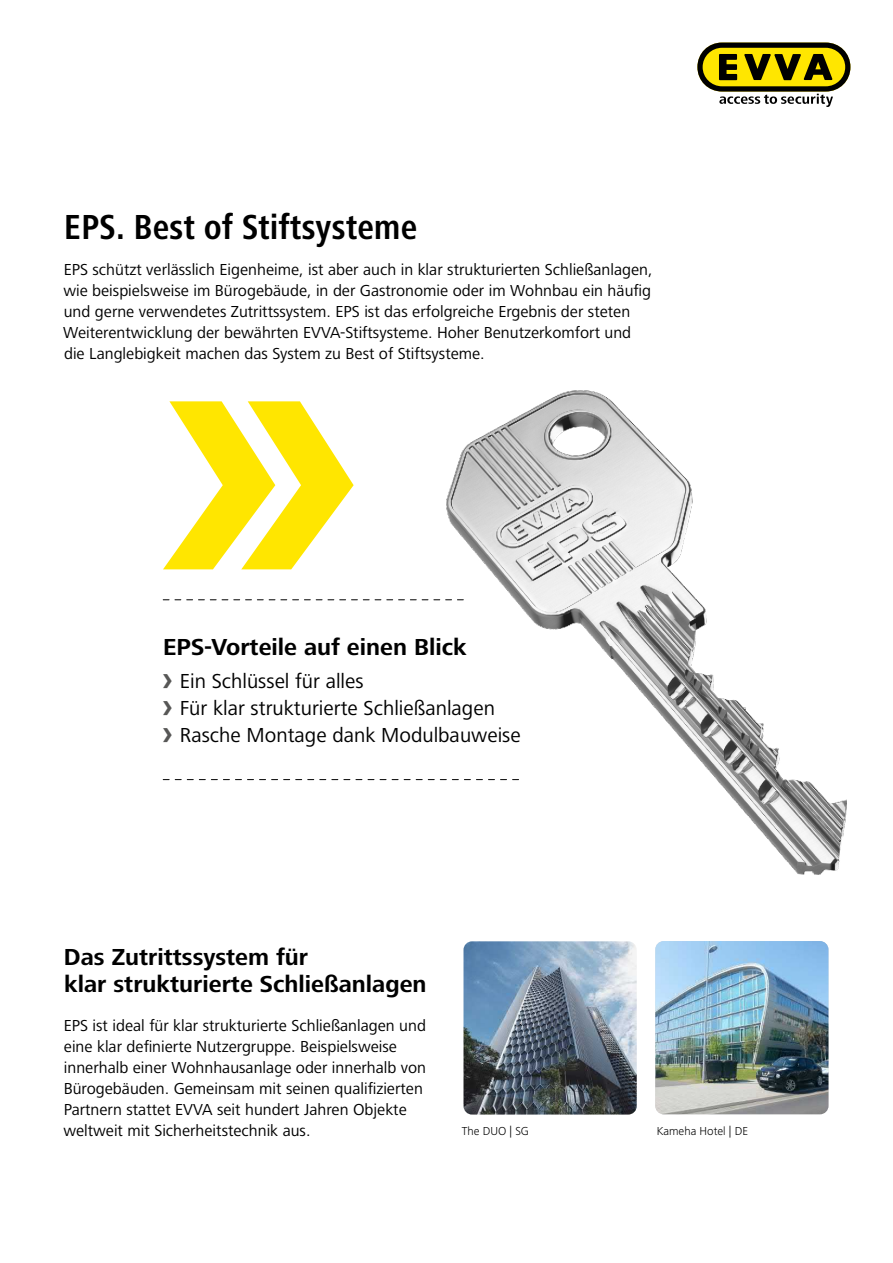
<style>
.page{position:relative;width:893px;height:1263px;background:#fff}
.page>*{position:absolute;margin:0;border:0;box-sizing:border-box;transform-origin:0 0}
.t1{font:700 condensed 36px "Frutiger Next LTCE";color:#000}
.t2{font:700 24px/27px "Frutiger Next LTCE";color:#000}
.t3{font:21px/27px "Frutiger Next LTCE";color:#000}
.t4{font:16.5px/21px "Frutiger Next LTCE";color:#000}
.t5{font:300 12px "Frutiger Next LTCE";color:#000}
.s1{font-weight:700;font-size:34.8px;color:#575756}
</style>
<div class="page">
<svg style="left:163px;top:401px;width:191px;height:168px"></svg>
<svg style="left:163px;top:599px;width:284px;height:1px"></svg>
<svg style="left:163px;top:779px;width:284px;height:1px"></svg>
<img style="left:655px;top:941px;width:173px;height:173px">
<img style="left:463px;top:941px;width:174px;height:173px">
<svg style="left:697px;top:43px;width:153px;height:64px"></svg>
<img style="left:447px;top:390px;width:399px;height:484px">
<h1 class="t1" style="left:64px;top:207px;width:355px">EPS. Best of Stiftsysteme</h1>
<p class="t4" style="left:63px;top:259px;width:591px">EPS schützt verlässlich Eigenheime, ist aber auch in klar strukturierten Schließanlagen, wie beispielsweise im Bürogebäude, in der Gastronomie oder im Wohnbau ein häufig und gerne verwendetes Zutrittssystem. EPS ist das erfolgreiche Ergebnis der steten Weiterentwicklung der bewährten EVVA-Stiftsysteme. Hoher Benutzerkomfort und die Langlebigkeit machen das System zu Best of Stiftsysteme.</p>
<h2 class="t2" style="left:163px;top:633px;width:305px">EPS-Vorteile auf einen Blick</h2>
<p class="t3" style="left:162px;top:668px;width:360px"><span class="s1">›</span> Ein Schlüssel für alles<br><span class="s1">›</span> Für klar strukturierte Schließanlagen<br><span class="s1">›</span> Rasche Montage dank Modulbauweise</p>
<h2 class="t2" style="left:64px;top:944px;width:364px">Das Zutrittssystem für<br>klar strukturierte Schließanlagen</h2>
<p class="t4" style="left:63px;top:1015px;width:364px">EPS ist ideal für klar strukturierte Schließanlagen und eine klar definierte Nutzergruppe. Beispielsweise innerhalb einer Wohnhausanlage oder innerhalb von Bürogebäuden. Gemeinsam mit seinen qualifizierten Partnern stattet EVVA seit hundert Jahren Objekte weltweit mit Sicherheitstechnik aus.</p>
<p class="t5" style="left:462px;top:1124px;width:68px">The DUO | SG</p>
<p class="t5" style="left:657px;top:1124px;width:93px">Kameha Hotel | DE</p>
</div>
